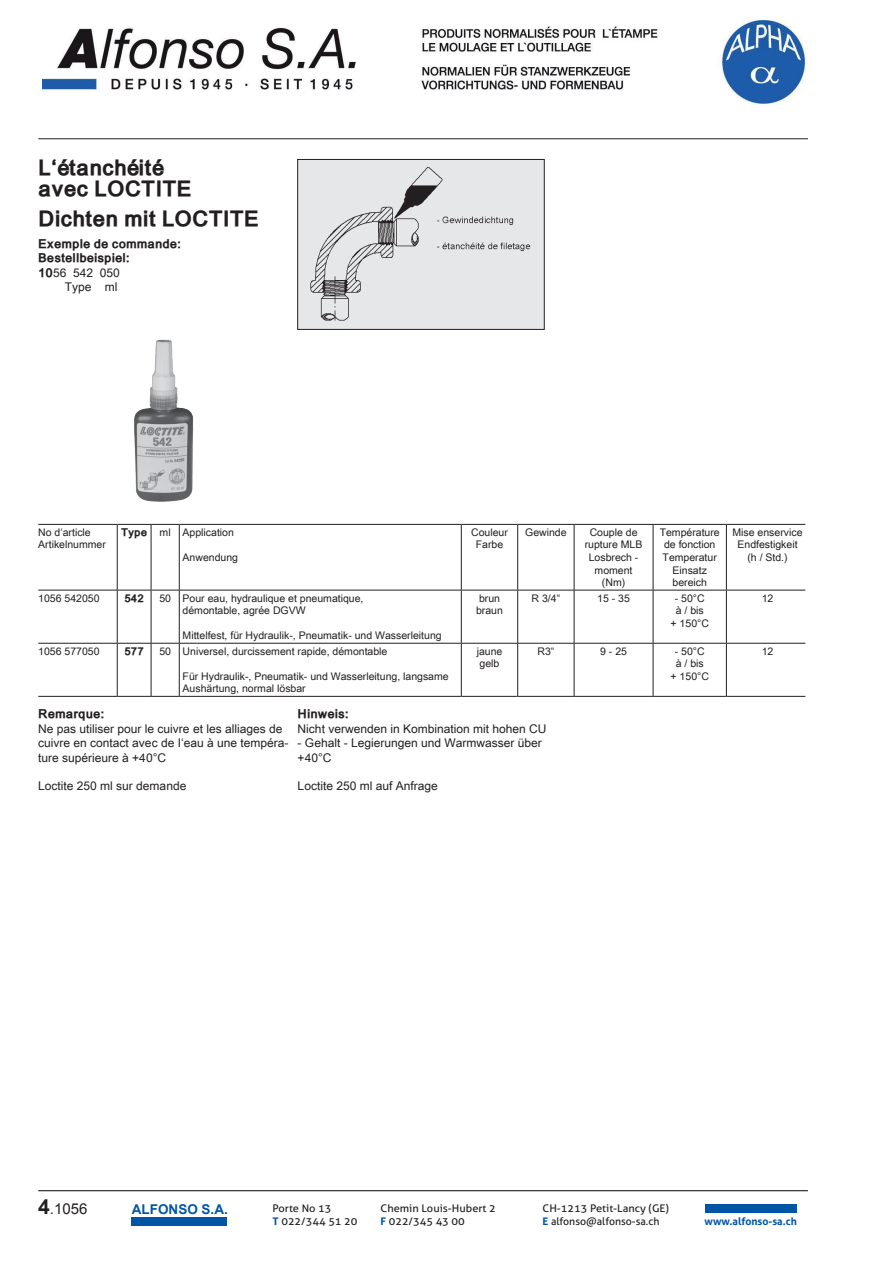
<style>
.page{position:relative;width:893px;height:1263px;background:#fff}
.page>*{position:absolute;margin:0;border:0;box-sizing:border-box;transform-origin:0 0}
.t1{font:700 21px/21px "Arial Unicode MS";color:#231f20}
.t2{font:15px "Arial";color:#231f20}
.t3{font:700 13.5px "Arial";color:#0155a5}
.t4{font:12px/14.4px "Arial Unicode MS";color:#231f20}
.t5{font:700 12px "Arial Unicode MS";color:#231f20}
.t6{font:10.5px/12.6px "Arial Unicode MS";color:#231f20;text-align:center}
.t7{font:10.5px "Aller";color:#231f20;scale:1.05 1}
.t8{font:10.5px "Aller";color:#231f20}
.t9{font:700 10.5px "Aller";color:#0155a5}
.t10{font:700 10.5px "Arial Unicode MS";color:#231f20}
.s1{font-weight:700}
.s2{font-weight:700;font-size:21px}
.s3{font-weight:700;color:#0155a5}
</style>
<div class="page">
<img style="left:43px;top:20px;width:762px;height:84px">
<hr style="left:38px;top:138px;width:770px;height:1px;background:#231f20">
<hr style="left:38px;top:1190px;width:770px;height:1px;background:#231f20">
<div style="left:131px;top:1217px;width:96px;height:9px;background:#0155a5"></div>
<div style="left:705px;top:1204px;width:92px;height:8px;background:#0155a5"></div>
<img style="left:134px;top:339px;width:60px;height:163px">
<img style="left:299px;top:161px;width:243px;height:167px">
<div style="left:297px;top:159px;width:247px;height:171px;border:1px solid #231f20"></div>
<svg style="left:38px;top:525px;width:767px;height:171px"></svg>
<hr style="left:38px;top:524px;width:79px;height:1px;background:#231f20">
<hr style="left:117px;top:524px;width:34px;height:1px;background:#231f20">
<hr style="left:117px;top:525px;width:1px;height:65px;background:#231f20">
<svg style="left:151px;top:524px;width:28px;height:1px"></svg>
<hr style="left:151px;top:525px;width:1px;height:65px;background:#231f20">
<hr style="left:179px;top:524px;width:282px;height:1px;background:#231f20">
<hr style="left:179px;top:525px;width:1px;height:65px;background:#231f20">
<hr style="left:461px;top:524px;width:57px;height:1px;background:#231f20">
<hr style="left:461px;top:525px;width:1px;height:65px;background:#231f20">
<hr style="left:518px;top:524px;width:56px;height:1px;background:#231f20">
<hr style="left:517px;top:525px;width:1px;height:65px;background:#231f20">
<hr style="left:574px;top:524px;width:79px;height:1px;background:#231f20">
<hr style="left:574px;top:525px;width:1px;height:65px;background:#231f20">
<hr style="left:653px;top:524px;width:73px;height:1px;background:#231f20">
<hr style="left:653px;top:525px;width:1px;height:65px;background:#231f20">
<hr style="left:726px;top:524px;width:79px;height:1px;background:#231f20">
<hr style="left:726px;top:525px;width:1px;height:65px;background:#231f20">
<hr style="left:38px;top:590px;width:79px;height:1px;background:#231f20">
<hr style="left:117px;top:590px;width:34px;height:1px;background:#231f20">
<hr style="left:117px;top:590px;width:1px;height:53px;background:#231f20">
<svg style="left:152px;top:590px;width:27px;height:1px"></svg>
<hr style="left:151px;top:590px;width:1px;height:53px;background:#231f20">
<hr style="left:179px;top:590px;width:282px;height:1px;background:#231f20">
<hr style="left:179px;top:590px;width:1px;height:53px;background:#231f20">
<hr style="left:461px;top:590px;width:57px;height:1px;background:#231f20">
<hr style="left:461px;top:590px;width:1px;height:53px;background:#231f20">
<hr style="left:518px;top:590px;width:56px;height:1px;background:#231f20">
<hr style="left:517px;top:590px;width:1px;height:53px;background:#231f20">
<hr style="left:574px;top:590px;width:79px;height:1px;background:#231f20">
<hr style="left:574px;top:590px;width:1px;height:53px;background:#231f20">
<hr style="left:653px;top:590px;width:73px;height:1px;background:#231f20">
<hr style="left:653px;top:590px;width:1px;height:53px;background:#231f20">
<hr style="left:726px;top:590px;width:79px;height:1px;background:#231f20">
<hr style="left:726px;top:590px;width:1px;height:53px;background:#231f20">
<hr style="left:38px;top:643px;width:79px;height:1px;background:#231f20">
<hr style="left:117px;top:643px;width:34px;height:1px;background:#231f20">
<hr style="left:117px;top:644px;width:1px;height:52px;background:#231f20">
<svg style="left:151px;top:643px;width:28px;height:1px"></svg>
<hr style="left:151px;top:644px;width:1px;height:52px;background:#231f20">
<hr style="left:179px;top:643px;width:282px;height:1px;background:#231f20">
<hr style="left:179px;top:644px;width:1px;height:52px;background:#231f20">
<hr style="left:461px;top:643px;width:57px;height:1px;background:#231f20">
<hr style="left:461px;top:644px;width:1px;height:52px;background:#231f20">
<hr style="left:518px;top:643px;width:56px;height:1px;background:#231f20">
<hr style="left:517px;top:644px;width:1px;height:52px;background:#231f20">
<hr style="left:574px;top:643px;width:79px;height:1px;background:#231f20">
<hr style="left:574px;top:644px;width:1px;height:52px;background:#231f20">
<hr style="left:653px;top:643px;width:73px;height:1px;background:#231f20">
<hr style="left:653px;top:644px;width:1px;height:52px;background:#231f20">
<hr style="left:726px;top:643px;width:79px;height:1px;background:#231f20">
<hr style="left:726px;top:644px;width:1px;height:52px;background:#231f20">
<hr style="left:38px;top:696px;width:79px;height:1px;background:#231f20">
<hr style="left:117px;top:696px;width:34px;height:1px;background:#231f20">
<svg style="left:151px;top:696px;width:28px;height:1px"></svg>
<hr style="left:179px;top:696px;width:282px;height:1px;background:#231f20">
<hr style="left:461px;top:696px;width:57px;height:1px;background:#231f20">
<hr style="left:518px;top:696px;width:56px;height:1px;background:#231f20">
<hr style="left:574px;top:696px;width:79px;height:1px;background:#231f20">
<hr style="left:653px;top:696px;width:73px;height:1px;background:#231f20">
<hr style="left:726px;top:696px;width:79px;height:1px;background:#231f20">
<h1 class="t1" style="left:38px;top:157px;width:155px">L‘étanchéité avec LOCTITE</h1>
<h1 class="t1" style="left:38px;top:209px;width:222px">Dichten mit LOCTITE</h1>
<p class="t5" style="left:38px;top:237px;width:144px">Exemple de commande:</p>
<p class="t5" style="left:38px;top:251px;width:93px">Bestellbeispiel:</p>
<p class="t4" style="left:38px;top:265px;width:83px"><span class="s1">10</span>56 542 050</p>
<p class="t4" style="left:65px;top:279px;width:54px">Type ml</p>
<p class="t6" style="left:38px;top:525px;width:69px;text-align:left">No d‘article<br>Artikelnummer</p>
<p class="t6" style="left:121px;top:525px;width:114px"><span class="s1">Type</span> ml Application</p>
<p class="t6" style="left:183px;top:550px;width:57px">Anwendung</p>
<p class="t6" style="left:38px;top:591px;width:63px">1056 542050</p>
<p class="t10" style="left:124px;top:592px;width:21px">542</p>
<p class="t6" style="left:183px;top:591px;width:182px;text-align:left;text-indent:-23px">50 Pour eau, hydraulique et pneumatique, démontable, agrée DGVW</p>
<p class="t6" style="left:183px;top:629px;width:261px">Mittelfest, für Hydraulik-, Pneumatik- und Wasserleitung</p>
<p class="t6" style="left:38px;top:644px;width:63px">1056 577050</p>
<p class="t10" style="left:124px;top:645px;width:21px">577</p>
<p class="t6" style="left:159px;top:644px;width:230px">50 Universel, durcissement rapide, démontable</p>
<p class="t6" style="left:183px;top:669px;width:268px;text-align:left">Für Hydraulik-, Pneumatik- und Wasserleitung, langsame<br>Aushärtung, normal lösbar</p>
<p class="t6" style="left:471px;top:525px;width:38px">Couleur<br>Farbe</p>
<p class="t6" style="left:525px;top:525px;width:43px">Gewinde</p>
<p class="t6" style="left:585px;top:525px;width:59px">Couple de rupture MLB<br>Losbrech - moment (Nm)</p>
<p class="t6" style="left:660px;top:525px;width:62px">Température de fonction<br>Temperatur<br>Einsatz bereich</p>
<p class="t6" style="left:732px;top:525px;width:72px">Mise enservice<br>Endfestigkeit (h / Std.)</p>
<p class="t6" style="left:476px;top:591px;width:28px;text-align:left">brun braun</p>
<p class="t6" style="left:532px;top:591px;width:30px">R 3/4“</p>
<p class="t6" style="left:597px;top:591px;width:34px">15 - 35</p>
<p class="t6" style="left:671px;top:591px;width:40px">- 50°C<br>à / bis<br>+ 150°C</p>
<p class="t6" style="left:762px;top:591px;width:13px">12</p>
<p class="t6" style="left:477px;top:644px;width:27px;text-align:left">jaune gelb</p>
<p class="t6" style="left:537px;top:644px;width:18px">R3“</p>
<p class="t6" style="left:600px;top:644px;width:28px">9 - 25</p>
<p class="t6" style="left:671px;top:644px;width:40px">- 50°C<br>à / bis<br>+ 150°C</p>
<p class="t6" style="left:762px;top:644px;width:13px">12</p>
<p class="t5" style="left:38px;top:707px;width:68px">Remarque:</p>
<p class="t4" style="left:38px;top:721px;width:252px">Ne pas utiliser pour le cuivre et les alliages de cuivre en contact avec de I‘eau à une tempéra&shy;ture supérieure à +40°C</p>
<p class="t4" style="left:38px;top:778px;width:150px">Loctite 250 ml sur demande</p>
<p class="t5" style="left:298px;top:707px;width:53px">Hinweis:</p>
<p class="t4" style="left:298px;top:721px;width:250px">Nicht verwenden in Kombination mit hohen CU</p>
<p class="t4" style="left:298px;top:735px;width:246px">- Gehalt - Legierungen und Warmwasser über +40°C</p>
<p class="t4" style="left:298px;top:778px;width:142px">Loctite 250 ml auf Anfrage</p>
<h2 class="t2" style="left:38px;top:1199px;width:51px"><span class="s2">4</span>.1056</h2>
<p class="t3" style="left:132px;top:1201px;width:98px">ALFONSO S.A.</p>
<p class="t7" style="left:272px;top:1202px;width:58px">Porte No 13</p>
<p class="t7" style="left:380px;top:1202px;width:111px">Chemin Louis-Hubert 2</p>
<p class="t7" style="left:542px;top:1202px;width:122px">CH-1213 Petit-Lancy (GE)</p>
<p class="t7" style="left:272px;top:1215px;width:82px"><span class="s3">T</span> 022/344 51 20</p>
<p class="t7" style="left:380px;top:1215px;width:82px"><span class="s3">F</span> 022/345 43 00</p>
<p class="t8" style="left:542px;top:1215px;width:119px"><span class="s3">E</span> alfonso@alfonso-sa.ch</p>
<p class="t9" style="left:704px;top:1215px;width:94px">www.alfonso-sa.ch</p>
</div>
